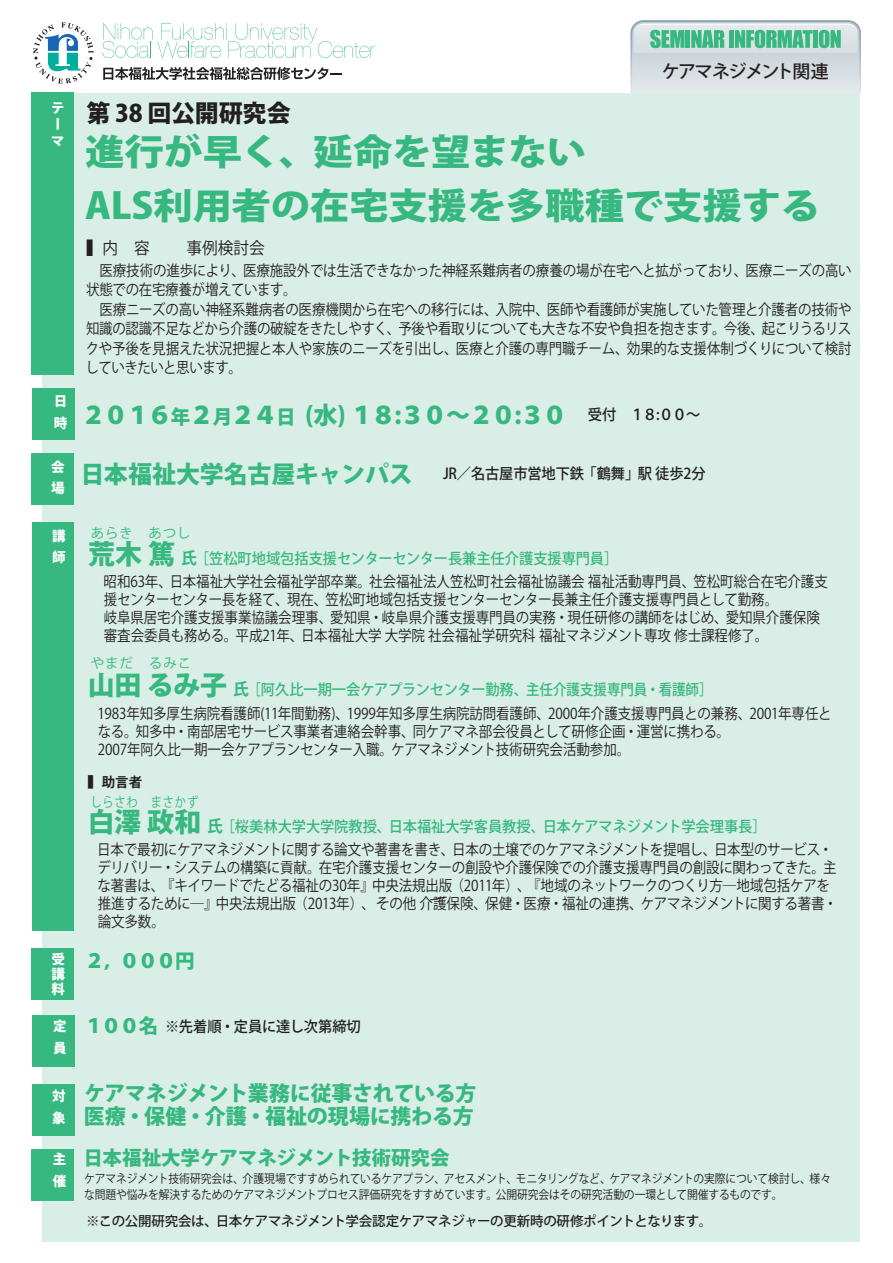
<style>
.page{position:relative;width:893px;height:1263px;background:#fff}
.page>*{position:absolute;margin:0;border:0;box-sizing:border-box;transform-origin:0 0}
.t1{font:800 36px/54px "Koz Go Pro";letter-spacing:-.005em;color:#36b880;scale:1.09 1}
.t2{font:800 24px "Koz Go Pro";letter-spacing:-.07em;color:#36b880}
.t3{font:800 24px "Koz Go Pro";letter-spacing:-.02em;color:#36b880}
.t4{font:800 24px "Koz Go Pro";letter-spacing:-.01em;color:#231f20}
.t5{font:800 21px/22.5px "Koz Go Pro";letter-spacing:-.01em;color:#36b880}
.t6{font:800 19.5px "Koz Go Pro";letter-spacing:-.015em;color:#36b880}
.t7{font:500 18px "Koz Go Pro";letter-spacing:-.08em;color:#231f20}
.t8{font:16.5px "Koz Go Pro";color:#231f20;scale:.95 1}
.t9{font:15px/18px "Koz Go Pro";letter-spacing:-.01em;color:#231f20;scale:.9 1}
.t10{font:500 15px "Koz Go Pro";letter-spacing:-.005em;color:#36b880;scale:.95 1}
.t11{font:500 15px "Koz Go Pro";letter-spacing:-.005em;color:#231f20;scale:.95 1}
.t12{font:500 13.5px "Koz Go Pro";letter-spacing:-.025em;color:#231f20}
.t13{font:800 13.5px/21.8px "Koz Go Pro";color:#fff}
.t14{font:13.5px "Koz Go Pro";letter-spacing:.06em;color:#36b880}
.t15{font:13.5px "Koz Go Pro";letter-spacing:.06em;color:#36b880;scale:.84 1}
.t16{font:700 13.5px "Koz Go Pro";color:#231f20}
.t17{font:12px/16.5px "Koz Go Pro";letter-spacing:-.015em;color:#231f20;scale:.9 1}
.s1{font-size:19.5px}
.s2{font-weight:800;font-size:27px}
.s3{font-weight:700;font-size:16.5px}
</style>
<div class="page">
<div style="left:43px;top:93px;width:817px;height:1149px;background:#d9eee6"></div>
<svg style="left:430px;top:897px;width:16px;height:3px"></svg>
<div style="left:31px;top:93px;width:43px;height:282px;background:#36b880"></div>
<div style="left:31px;top:453px;width:43px;height:51px;background:#36b880"></div>
<div style="left:32px;top:949px;width:42px;height:51px;background:#36b880"></div>
<div style="left:32px;top:1015px;width:42px;height:51px;background:#36b880"></div>
<div style="left:32px;top:388px;width:42px;height:51px;background:#36b880"></div>
<svg style="left:33px;top:22px;width:60px;height:62px"></svg>
<svg style="left:630px;top:20px;width:231px;height:73px;background:#bdd7d2"></svg>
<svg style="left:103px;top:67px;width:239px;height:13px"></svg>
<svg style="left:102px;top:23px;width:274px;height:35px"></svg>
<div style="left:32px;top:1084px;width:43px;height:51px;background:#36b880"></div>
<div style="left:32px;top:1149px;width:42px;height:51px;background:#36b880"></div>
<div style="left:32px;top:522px;width:41px;height:409px;background:#36b880"></div>
<p class="t7" style="left:662px;top:60px;width:168px">ケアマネジメント関連</p>
<p class="t13" style="left:51px;top:101px;width:14px;line-height:16.2px">テーマ</p>
<h2 class="t4" style="left:87px;top:97px;width:206px">第 38 回公開研究会</h2>
<h1 class="t1" style="left:85px;top:127px;width:676px">進行が早く、延命を望まない<br>ALS利用者の在宅支援を多職種で支援する</h1>
<p class="t8" style="left:87px;top:237px;width:68px">▍内　容</p>
<p class="t8" style="left:187px;top:237px;width:84px">事例検討会</p>
<p class="t9" style="left:85px;top:261px;width:853px;line-height:19.5px;text-indent:14px">医療技術の進歩により、医療施設外では生活できなかった神経系難病者の療養の場が在宅へと拡がっており、医療ニーズの高い状態での在宅療養が増えています。<br>　医療ニーズの高い神経系難病者の医療機関から在宅への移行には、入院中、医師や看護師が実施していた管理と介護者の技術や知識の認識不足などから介護の破綻をきたしやすく、予後や看取りについても大きな不安や負担を抱きます。今後、起こりうるリスクや予後を見据えた状況把握と本人や家族のニーズを引出し、医療と介護の専門職チーム、効果的な支援体制づくりについて検討していきたいと思います。</p>
<p class="t13" style="left:54px;top:391px;width:15px">日時</p>
<p class="t13" style="left:51px;top:457px;width:15px">会場</p>
<h2 class="t2" style="left:82px;top:399px;width:487px">２０１６<span class="s1">年</span>２<span class="s1">月</span>２４<span class="s1">日</span> (水) １８:３０～２０:３０</h2>
<h2 class="t3" style="left:80px;top:459px;width:334px">日本福祉大学名古屋キャンパス</h2>
<p class="t11" style="left:588px;top:404px;width:120px">受付　１８:００～</p>
<p class="t11" style="left:443px;top:464px;width:278px">JR／名古屋市営地下鉄「鶴舞」駅 徒歩2分</p>
<p class="t13" style="left:52px;top:526px;width:15px">講師</p>
<p class="t14" style="left:91px;top:524px;width:101px">あらき　あつし</p>
<p class="t9" style="left:104px;top:573px;width:806px">昭和63年、日本福祉大学社会福祉学部卒業。社会福祉法人笠松町社会福祉協議会 福祉活動専門員、笠松町総合在宅介護支援センターセンター長を経て、現在、笠松町地域包括支援センターセンター長兼主任介護支援専門員として勤務。<br>岐阜県居宅介護支援事業協議会理事、愛知県・岐阜県介護支援専門員の実務・現任研修の講師をはじめ、愛知県介護保険審査会委員も務める。平成21年、日本福祉大学 大学院 社会福祉学研究科 福祉マネジメント専攻 修士課程修了。</p>
<p class="t14" style="left:91px;top:654px;width:102px">やまだ　るみこ</p>
<p class="t9" style="left:98px;top:705px;width:817px">1983年知多厚生病院看護師(11年間勤務)、1999年知多厚生病院訪問看護師、2000年介護支援専門員との兼務、2001年専任となる。知多中・南部居宅サービス事業者連絡会幹事、同ケアマネ部会役員として研修企画・運営に携わる。<br>2007年阿久比一期一会ケアプランセンター入職。ケアマネジメント技術研究会活動参加。</p>
<p class="t16" style="left:88px;top:773px;width:55px">▍助言者</p>
<p class="t10" style="left:88px;top:548px;width:559px"><span class="s2">荒木 篤</span><span class="s3">氏</span>［笠松町地域包括支援センターセンター長兼主任介護支援専門員］</p>
<p class="t10" style="left:88px;top:680px;width:660px"><span class="s2">山田 るみ子</span><span class="s3">氏</span>［阿久比一期一会ケアプランセンター勤務、主任介護支援専門員・看護師］</p>
<p class="t15" style="left:91px;top:793px;width:130px">しらさわ　まさかず</p>
<p class="t9" style="left:97px;top:841px;width:824px">日本で最初にケアマネジメントに関する論文や著書を書き、日本の土壌でのケアマネジメントを提唱し、日本型のサービス・デリバリー・システムの構築に貢献。在宅介護支援センターの創設や介護保険での介護支援専門員の創設に関わってきた。主な著書は、『キイワードでたどる福祉の30年』中央法規出版（2011年）、『地域のネットワークのつくり方―地域包括ケアを推進するために―』中央法規出版（2013年）、 その他 介護保険、保健・医療・福祉の連携、ケアマネジメントに関する著書・論文多数。</p>
<p class="t10" style="left:88px;top:817px;width:716px"><span class="s2">白澤 政和</span><span class="s3">氏</span>［桜美林大学大学院教授、日本福祉大学客員教授、日本ケアマネジメント学会理事長］</p>
<p class="t13" style="left:51px;top:953px;width:15px;line-height:14.9px;text-align:justify">受講料</p>
<h3 class="t6" style="left:85px;top:948px;width:111px">２，０００円</h3>
<p class="t13" style="left:53px;top:1016px;width:15px">定員</p>
<h3 class="t6" style="left:84px;top:1013px;width:76px">１００名</h3>
<p class="t11" style="left:165px;top:1016px;width:208px">※先着順・定員に達し次第締切</p>
<p class="t13" style="left:52px;top:1086px;width:15px">対象</p>
<h3 class="t5" style="left:84px;top:1083px;width:394px">ケアマネジメント業務に従事されている方医療・保健・介護・福祉の現場に携わる方</h3>
<p class="t13" style="left:53px;top:1149px;width:15px">主催</p>
<h3 class="t6" style="left:83px;top:1145px;width:368px">日本福祉大学ケアマネジメント技術研究会</h3>
<p class="t17" style="left:84px;top:1170px;width:831px">ケアマネジメント技術研究会は、介護現場ですすめられているケアプラン、アセスメント、モニタリングなど、ケアマネジメントの実際について検討し、様々な問題や悩みを解決するためのケアマネジメントプロセス評価研究をすすめています。公開研究会はその研究活動の一環として開催するものです。</p>
<p class="t12" style="left:86px;top:1212px;width:628px">※この公開研究会は、日本ケアマネジメント学会認定ケアマネジャーの更新時の研修ポイントとなります。</p>
</div>
